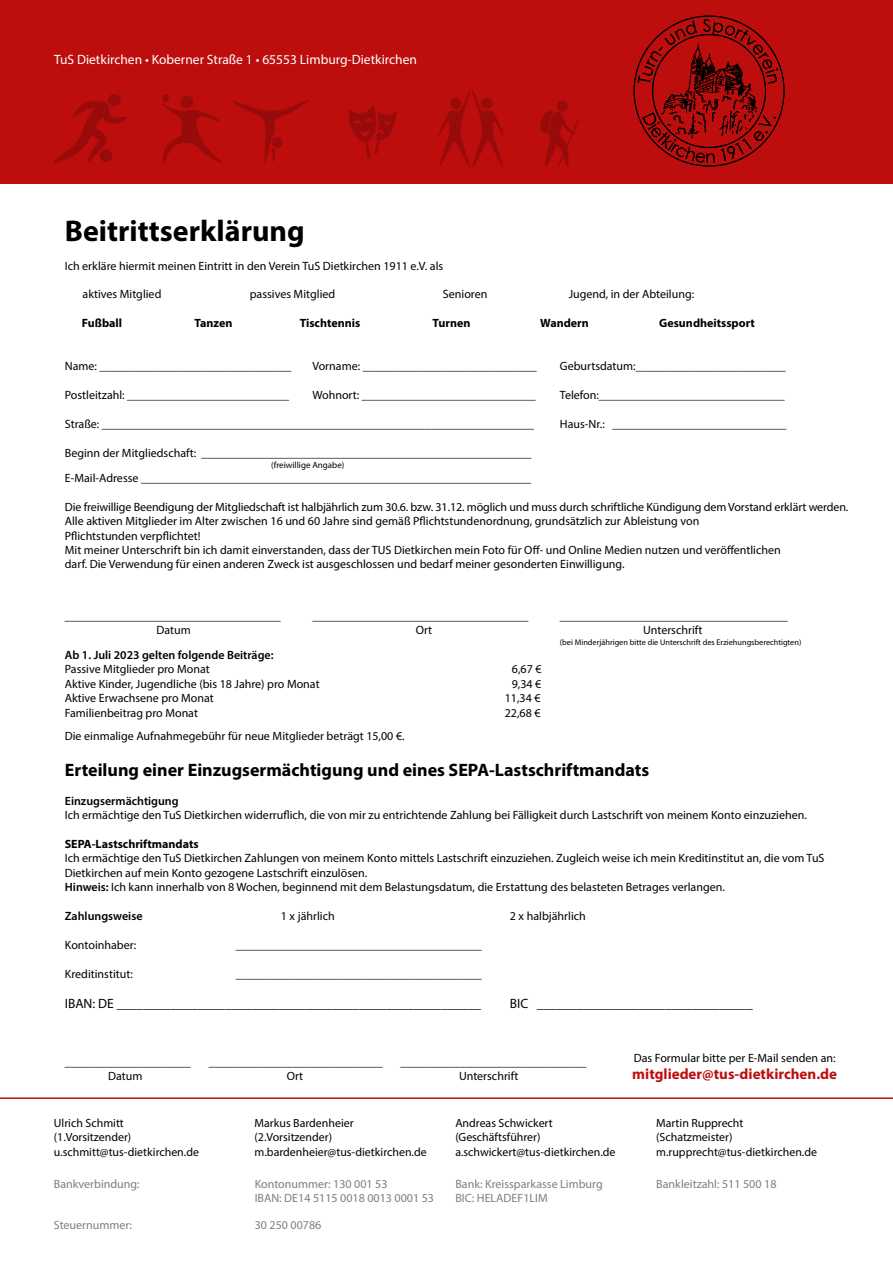
<style>
.page{position:relative;width:893px;height:1263px;background:#fff}
.page>*{position:absolute;margin:0;border:0;box-sizing:border-box;transform-origin:0 0}
.t1{font:700 30px "Myriad Pro";color:#000}
.t2{font:700 18px "Myriad Pro";color:#000}
.t3{font:700 15px "Myriad Pro";color:#bd0e0d}
.t4{font:13.5px "Myriad Pro";color:#000}
.t5{font:13.5px "Myriad Pro";color:#fff}
.t6{font:12px/14.4px "Myriad Pro";color:#000}
.t7{font:12px/14.4px "Myriad Pro";color:#7e7e7d}
.t8{font:700 12px "Myriad Pro";color:#000}
.t9{font:600 12px "Myriad Pro";color:#000}
.t10{font:11.85px/14.2px "Myriad Pro";color:#000}
.t11{font:9px "Myriad Pro";color:#000}
.t12{font:8.25px "Myriad Pro";color:#000}
.s1{font-weight:600}
</style>
<div class="page">
<div style="left:0;top:0;width:893px;height:184px;background:#bd0e0d"></div>
<svg style="left:634px;top:16px;width:150px;height:151px"></svg>
<img style="left:54px;top:89px;width:524px;height:79px">
<hr style="left:0;top:1097px;width:893px;height:2px;background:#bd0e0d">
<p class="t5" style="left:54px;top:51px;width:364px">TuS Dietkirchen • Koberner Straße 1 • 65553 Limburg-Dietkirchen</p>
<h1 class="t1" style="left:65px;top:211px;width:241px">Beitrittserklärung</h1>
<p class="t6" style="left:65px;top:258px;width:380px">Ich erkläre hiermit meinen Eintritt in den Verein TuS Dietkirchen 1911 e.V. als</p>
<p class="t6" style="left:83px;top:287px;width:80px">aktives Mitglied</p>
<p class="t6" style="left:250px;top:287px;width:87px">passives Mitglied</p>
<p class="t6" style="left:443px;top:287px;width:46px">Senioren</p>
<p class="t6" style="left:569px;top:287px;width:127px">Jugend, in der Abteilung:</p>
<p class="t8" style="left:82px;top:315px;width:42px">Fußball</p>
<p class="t8" style="left:194px;top:315px;width:40px">Tanzen</p>
<p class="t8" style="left:300px;top:315px;width:62px">Tischtennis</p>
<p class="t8" style="left:432px;top:315px;width:39px">Turnen</p>
<p class="t8" style="left:540px;top:315px;width:50px">Wandern</p>
<p class="t8" style="left:659px;top:315px;width:97px">Gesundheitssport</p>
<p class="t6" style="left:65px;top:359px;width:228px">Name: ________________________________</p>
<p class="t6" style="left:312px;top:359px;width:226px">Vorname: _____________________________</p>
<p class="t6" style="left:560px;top:359px;width:227px">Geburtsdatum:_________________________</p>
<p class="t6" style="left:65px;top:388px;width:226px">Postleitzahl: ___________________________</p>
<p class="t6" style="left:312px;top:388px;width:225px">Wohnort: _____________________________</p>
<p class="t6" style="left:560px;top:388px;width:227px">Telefon:_______________________________</p>
<p class="t6" style="left:65px;top:417px;width:471px">Straße: ________________________________________________________________________</p>
<p class="t6" style="left:560px;top:417px;width:228px">Haus-Nr.: _____________________________</p>
<p class="t6" style="left:65px;top:445px;width:468px">Beginn der Mitgliedschaft: _______________________________________________________</p>
<p class="t11" style="left:271px;top:459px;width:75px">(freiwillige Angabe)</p>
<p class="t6" style="left:65px;top:471px;width:468px">E-Mail-Adresse _________________________________________________________________</p>
<p class="t6" style="left:65px;top:499px;width:785px">Die freiwillige Beendigung der Mitgliedschaft ist halbjährlich zum 30.6. bzw. 31.12. möglich und muss durch schriftliche Kündigung dem Vorstand erklärt werden.<br>Alle aktiven Mitglieder im Alter zwischen 16 und 60 Jahre sind gemäß Pflichtstundenordnung, grundsätzlich zur Ableistung von<br>Pflichtstunden verpflichtet!<br>Mit meiner Unterschrift bin ich damit einverstanden, dass der TUS Dietkirchen mein Foto für Off- und Online Medien nutzen und veröffentlichen<br>darf. Die Verwendung für einen anderen Zweck ist ausgeschlossen und bedarf meiner gesonderten Einwilligung.</p>
<p class="t6" style="left:65px;top:608px;width:218px">____________________________________</p>
<p class="t6" style="left:312px;top:608px;width:217px">____________________________________</p>
<p class="t6" style="left:560px;top:608px;width:229px">______________________________________</p>
<p class="t6" style="left:156px;top:623px;width:36px">Datum</p>
<p class="t6" style="left:416px;top:623px;width:18px">Ort</p>
<p class="t6" style="left:643px;top:623px;width:61px">Unterschrift</p>
<p class="t12" style="left:560px;top:637px;width:243px">(bei Minderjährigen bitte die Unterschrift des Erziehungsberechtigten)</p>
<p class="t9" style="left:65px;top:647px;width:210px">Ab 1. Juli 2023 gelten folgende Beiträge:</p>
<p class="t6" style="left:65px;top:662px;width:146px">Passive Mitglieder pro Monat</p>
<p class="t6" style="left:512px;top:662px;width:31px">6,67 €</p>
<p class="t6" style="left:65px;top:676px;width:256px">Aktive Kinder, Jugendliche (bis 18 Jahre) pro Monat</p>
<p class="t6" style="left:512px;top:676px;width:31px">9,34 €</p>
<p class="t6" style="left:65px;top:691px;width:151px">Aktive Erwachsene pro Monat</p>
<p class="t6" style="left:505px;top:691px;width:37px">11,34 €</p>
<p class="t6" style="left:65px;top:705px;width:135px">Familienbeitrag pro Monat</p>
<p class="t6" style="left:505px;top:705px;width:37px">22,68 €</p>
<p class="t6" style="left:65px;top:729px;width:341px">Die einmalige Aufnahmegebühr für neue Mitglieder beträgt 15,00 €.</p>
<h2 class="t2" style="left:65px;top:758px;width:586px">Erteilung einer Einzugsermächtigung und eines SEPA-Lastschriftmandats</h2>
<p class="t9" style="left:65px;top:793px;width:115px">Einzugsermächtigung</p>
<p class="t6" style="left:65px;top:808px;width:743px">Ich ermächtige den TuS Dietkirchen widerruflich, die von mir zu entrichtende Zahlung bei Fälligkeit durch Lastschrift von meinem Konto einzuziehen.</p>
<p class="t8" style="left:65px;top:836px;width:135px">SEPA-Lastschriftmandats</p>
<p class="t6" style="left:65px;top:851px;width:761px">Ich ermächtige den TuS Dietkirchen Zahlungen von meinem Konto mittels Lastschrift einzuziehen. Zugleich weise ich mein Kreditinstitut an, die vom TuS<br>Dietkirchen auf mein Konto gezogene Lastschrift einzulösen.<br><span class="s1">Hinweis:</span> Ich kann innerhalb von 8 Wochen, beginnend mit dem Belastungsdatum, die Erstattung des belasteten Betrages verlangen.</p>
<p class="t9" style="left:65px;top:908px;width:79px">Zahlungsweise</p>
<p class="t6" style="left:281px;top:909px;width:55px">1 x jährlich</p>
<p class="t6" style="left:510px;top:909px;width:77px">2 x halbjährlich</p>
<p class="t6" style="left:65px;top:937px;width:73px">Kontoinhaber:</p>
<p class="t6" style="left:236px;top:937px;width:247px">_________________________________________</p>
<p class="t6" style="left:65px;top:966px;width:70px">Kreditinstitut:</p>
<p class="t6" style="left:236px;top:966px;width:247px">_________________________________________</p>
<p class="t4" style="left:65px;top:995px;width:418px">IBAN: DE ______________________________________________________</p>
<p class="t4" style="left:510px;top:995px;width:244px">BIC ________________________________</p>
<p class="t6" style="left:65px;top:1054px;width:128px">_____________________</p>
<p class="t6" style="left:209px;top:1054px;width:175px">_____________________________</p>
<p class="t6" style="left:400px;top:1054px;width:187px">_______________________________</p>
<p class="t6" style="left:108px;top:1069px;width:36px">Datum</p>
<p class="t6" style="left:287px;top:1069px;width:18px">Ort</p>
<p class="t6" style="left:459px;top:1069px;width:61px">Unterschrift</p>
<p class="t6" style="left:634px;top:1050px;width:203px">Das Formular bitte per E-Mail senden an:</p>
<p class="t3" style="left:632px;top:1064px;width:206px">mitglieder@tus-dietkirchen.de</p>
<p class="t10" style="left:54px;top:1116px;width:147px">Ulrich Schmitt (1.Vorsitzender) u.schmitt@tus-dietkirchen.de</p>
<p class="t10" style="left:255px;top:1116px;width:174px">Markus Bardenheier (2.Vorsitzender) m.bardenheier@tus-dietkirchen.de</p>
<p class="t10" style="left:455px;top:1116px;width:162px">Andreas Schwickert (Geschäftsführer) a.schwickert@tus-dietkirchen.de</p>
<p class="t10" style="left:656px;top:1116px;width:162px">Martin Rupprecht (Schatzmeister) m.rupprecht@tus-dietkirchen.de</p>
<p class="t7" style="left:54px;top:1176px;width:87px">Bankverbindung:</p>
<p class="t7" style="left:255px;top:1176px;width:181px">Kontonummer: 130 001 53<br>IBAN: DE14 5115 0018 0013 0001 53</p>
<p class="t7" style="left:455px;top:1176px;width:149px">Bank: Kreissparkasse Limburg<br>BIC: HELADEF1LIM</p>
<p class="t7" style="left:656px;top:1176px;width:122px">Bankleitzahl: 511 500 18</p>
<p class="t7" style="left:54px;top:1218px;width:80px">Steuernummer:</p>
<p class="t7" style="left:255px;top:1218px;width:68px">30 250 00786</p>
</div>
